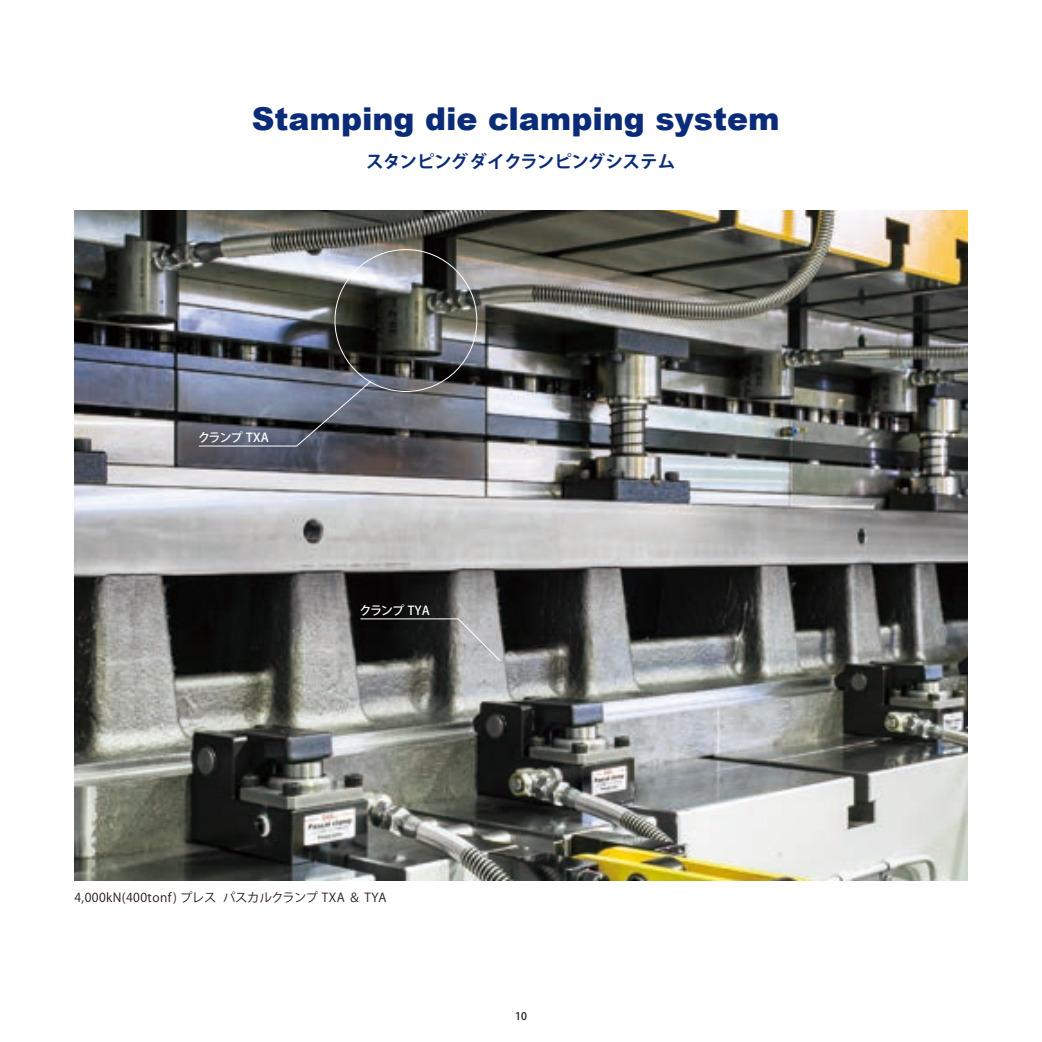
<style>
.page{position:relative;width:1042px;height:1042px;background:#fff}
.page>*{position:absolute;margin:0;border:0;box-sizing:border-box;transform-origin:0 0}
.t1{font:900 31.5px "Arial";color:#0a2b78}
.t2{font:700 17.5px "Koz Go Pr 6 N";letter-spacing:-.025em;color:#0a2b78}
.t3{font:12.25px "Koz Go Pro";letter-spacing:.035em;color:#231916}
.t4{font:500 12.25px "Koz Go Pro";letter-spacing:-.085em;color:#fff}
.t5{font:500 10.5px "Koz Go Pr 6 N";color:#231916}
</style>
<div class="page">
<img style="left:74px;top:211px;width:893px;height:670px">
<svg style="left:198px;top:381px;width:173px;height:66px;background:#636a7b"></svg>
<svg style="left:360px;top:618px;width:141px;height:44px;background:#505050"></svg>
<p class="t1" style="left:252px;top:96px;width:529px">Stamping die clamping system</p>
<p class="t2" style="left:366px;top:151px;width:310px">スタンピングダイクランピングシステム</p>
<p class="t4" style="left:198px;top:429px;width:72px">クランプ TXA</p>
<p class="t4" style="left:360px;top:602px;width:72px">クランプ TYA</p>
<p class="t3" style="left:74px;top:890px;width:314px">4,000kN(400tonf) プレス パスカルクランプ TXA ＆ TYA</p>
<p class="t5" style="left:515px;top:1010px;width:13px">10</p>
</div>
